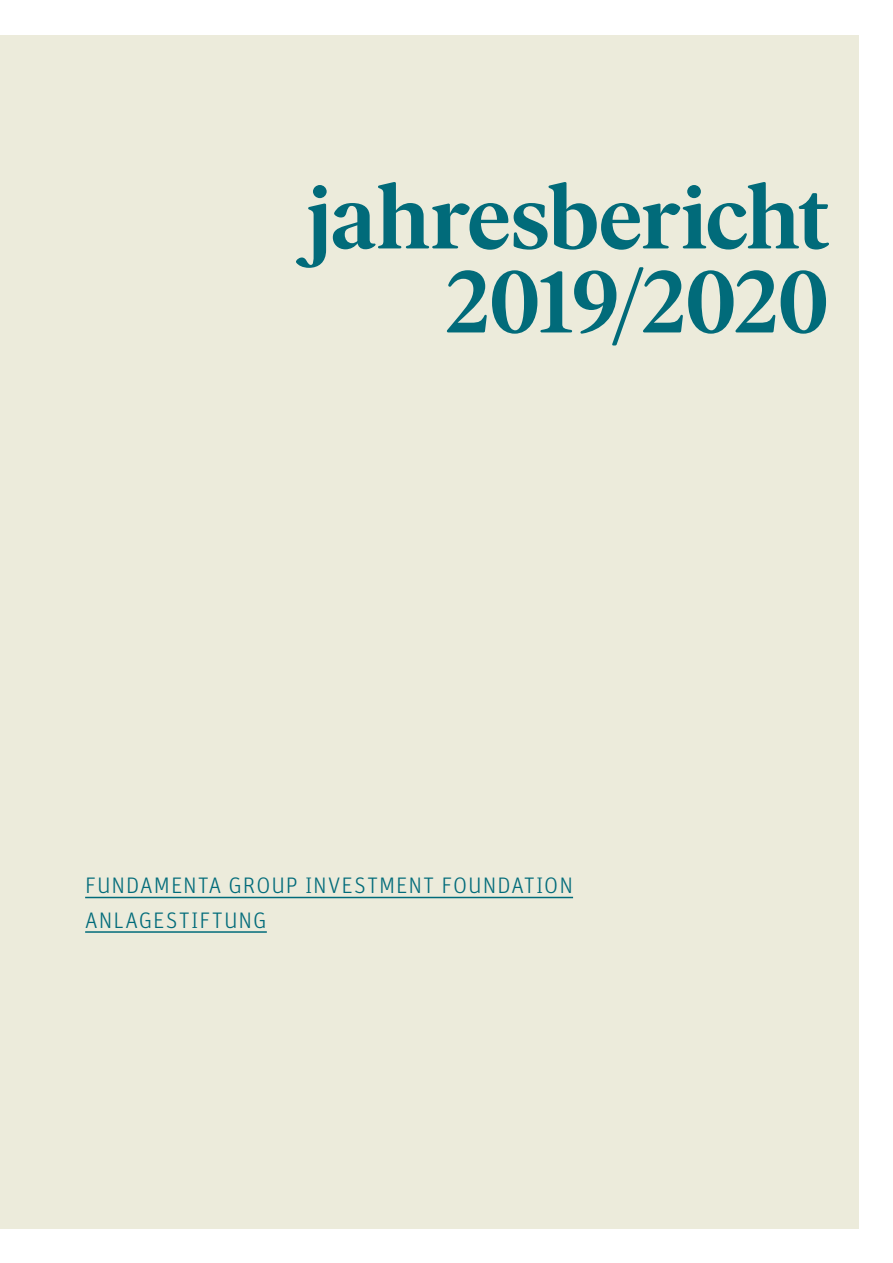
<style>
.page{position:relative;width:893px;height:1263px;background:#fff}
.page>*{position:absolute;margin:0;border:0;box-sizing:border-box;transform-origin:0 0}
.t1{font:600 90.45px "Ivar Soft";letter-spacing:-.015em;color:#016b7a}
.t2{font:600 87px "Ivar Soft";letter-spacing:-.02em;color:#016b7a}
.t3{font:300 22.5px/34.5px "Unit Pro";letter-spacing:.045em;color:#016b7a}
</style>
<div class="page">
<div style="left:0;top:35px;width:859px;height:1194px;background:#ecebdb"></div>
<hr style="left:85px;top:897px;width:488px;height:1px;background:#016b7a">
<hr style="left:85px;top:931px;width:182px;height:2px;background:#016b7a">
<h1 class="t1" style="left:306px;top:165px;width:524px">jahresbericht</h1>
<h2 class="t2" style="left:446px;top:253px;width:385px">2019/2020</h2>
<p class="t3" style="left:85px;top:867px;width:489px">FUNDAMENTA GROUP INVESTMENT FOUNDATION<br>ANLAGESTIFTUNG</p>
</div>
